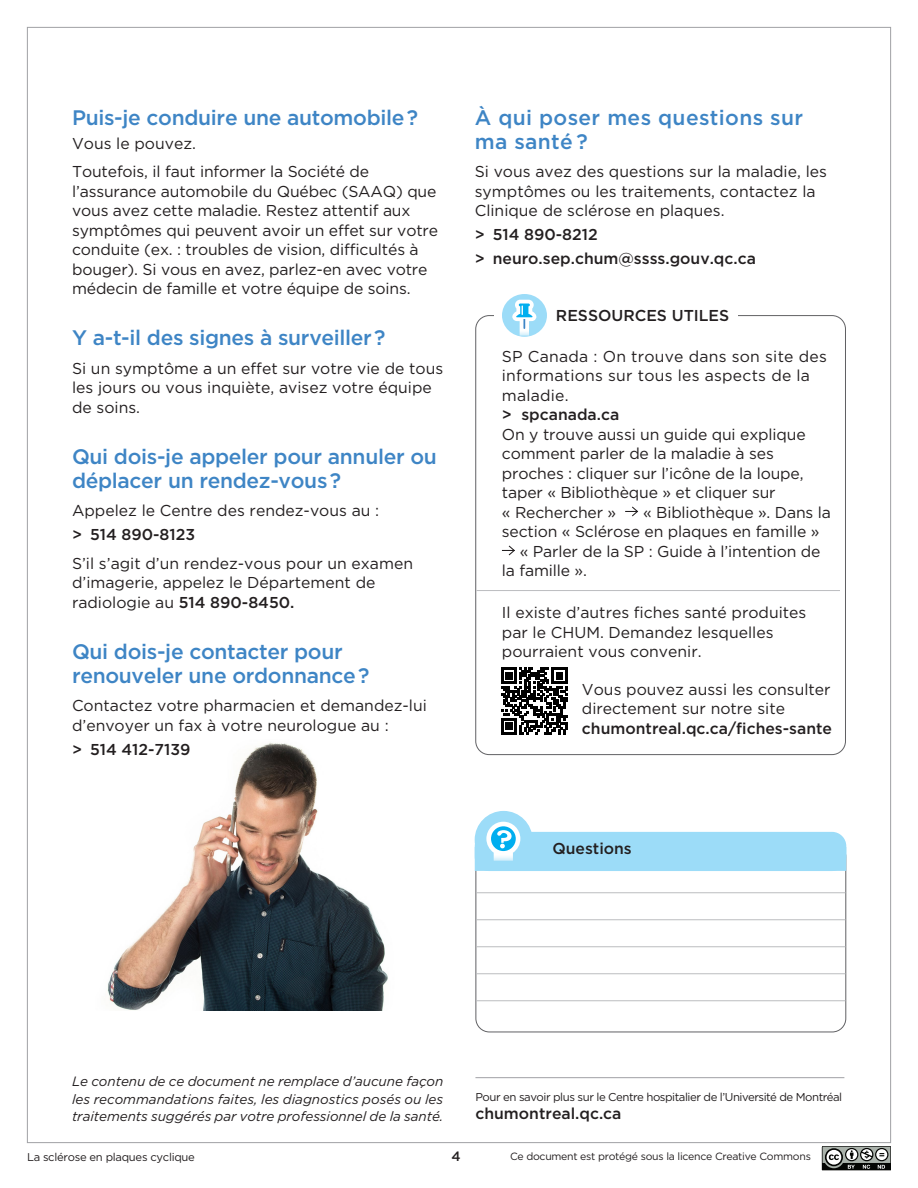
<style>
.page{position:relative;width:918px;height:1188px;background:#fff}
.page>*{position:absolute;margin:0;border:0;box-sizing:border-box;transform-origin:0 0}
.t1{font:500 21px/24px "Gotham";letter-spacing:-.015em;color:#3e85c5}
.t2{font:500 21px/24px "Gotham";letter-spacing:.015em;color:#3e85c5}
.t3{font:15.75px/19.5px "Gotham";color:#231f20}
.t4{font:500 15.75px/24px "Gotham";color:#231f20}
.t5{font:italic 13.5px/17.4px "Gotham";letter-spacing:-.005em;color:#231f20;text-align:justify}
.t6{font:500 13.5px "Gotham";color:#231f20}
.t7{font:11.4px "Gotham";letter-spacing:-.04em;color:#231f20}
.t8{font:11.25px "Gotham";letter-spacing:-.025em;color:#231f20}
.t9{font:10.5px "Gotham";letter-spacing:-.025em;color:#231f20}
.s1{font-weight:500}
</style>
<div class="page">
<img style="left:107px;top:742px;width:281px;height:269px">
<svg style="left:822px;top:1146px;width:69px;height:24px;background:#737673"></svg>
<hr style="left:475px;top:1077px;width:369px;height:1px;background:#a0a1a5">
<hr style="left:476px;top:590px;width:364px;height:1px;background:#bcbdc0">
<svg style="left:625px;top:507px;width:13px;height:9px"></svg>
<svg style="left:502px;top:546px;width:13px;height:9px"></svg>
<svg style="left:502px;top:294px;width:45px;height:43px"></svg>
<svg style="left:501px;top:668px;width:66px;height:66px"></svg>
<hr style="left:476px;top:892px;width:369px;height:1px;background:#bcbdc0">
<hr style="left:476px;top:919px;width:369px;height:1px;background:#bcbdc0">
<hr style="left:476px;top:946px;width:369px;height:1px;background:#bcbdc0">
<hr style="left:476px;top:973px;width:369px;height:1px;background:#bcbdc0">
<hr style="left:476px;top:1000px;width:369px;height:1px;background:#bcbdc0">
<div style="left:476px;top:833px;width:370px;height:37px;background:#9cdcf8;border-radius:14px"></div>
<div style="left:475px;top:832px;width:371px;height:39px;border:2px solid #9cdcf8;border-radius:14px"></div>
<div style="left:475px;top:847px;width:371px;height:24px;background:#9cdcf8"></div>
<svg style="left:475px;top:811px;width:58px;height:55px"></svg>
<h1 class="t1" style="left:72px;top:105px;width:348px">Puis-je conduire une automobile ?</h1>
<p class="t3" style="left:72px;top:129px;width:299px;line-height:28.5px">Vous le pouvez.<br>Toutefois, il faut informer la Société de</p>
<p class="t3" style="left:72px;top:181px;width:368px">l’assurance automobile du Québec (SAAQ) que vous avez cette maladie. Restez attentif aux symptômes qui peuvent avoir un effet sur votre conduite (ex. : troubles de vision, difficultés à bouger). Si vous en avez, parlez-en avec votre médecin de famille et votre équipe de soins.</p>
<h1 class="t1" style="left:72px;top:326px;width:315px">Y a-t-il des signes à surveiller ?</h1>
<p class="t3" style="left:72px;top:358px;width:373px">Si un symptôme a un effet sur votre vie de tous les jours ou vous inquiète, avisez votre équipe de soins.</p>
<h1 class="t1" style="left:72px;top:444px;width:366px">Qui dois-je appeler pour annuler ou déplacer un rendez-vous ?</h1>
<p class="t3" style="left:72px;top:501px;width:309px">Appelez le Centre des rendez-vous au :</p>
<p class="t4" style="left:72px;top:523px;width:125px">&gt; 514 890-8123</p>
<p class="t3" style="left:72px;top:553px;width:343px">S’il s’agit d’un rendez-vous pour un examen d’imagerie, appelez le Département de radiologie au <span class="s1">514 890-8450.</span></p>
<h1 class="t1" style="left:72px;top:639px;width:299px">Qui dois-je contacter pour renouveler une ordonnance ?</h1>
<p class="t3" style="left:72px;top:696px;width:356px">Contactez votre pharmacien et demandez-lui d’envoyer un fax à votre neurologue au :</p>
<p class="t4" style="left:72px;top:737px;width:120px">&gt; 514 412-7139</p>
<h1 class="t2" style="left:475px;top:105px;width:330px">À qui poser mes questions sur ma santé ?</h1>
<p class="t3" style="left:475px;top:162px;width:354px">Si vous avez des questions sur la maladie, les symptômes ou les traitements, contactez la<br>Clinique de sclérose en plaques.</p>
<p class="t4" style="left:475px;top:223px;width:283px">&gt; 514 890-8212<br>&gt; neuro.sep.chum@ssss.gouv.qc.ca</p>
<p class="t4" style="left:556px;top:303px;width:175px">RESSOURCES UTILES</p>
<p class="t3" style="left:502px;top:346px;width:326px">SP Canada : On trouve dans son site des informations sur tous les aspects de la maladie.</p>
<p class="t4" style="left:502px;top:402px;width:119px">&gt; spcanada.ca</p>
<p class="t3" style="left:502px;top:424px;width:305px">On y trouve aussi un guide qui explique comment parler de la maladie à ses proches : cliquer sur l’icône de la loupe, taper « Bibliothèque » et cliquer sur<br>« Rechercher »</p>
<p class="t3" style="left:643px;top:502px;width:189px">« Bibliothèque ». Dans la</p>
<p class="t3" style="left:502px;top:522px;width:319px">section « Sclérose en plaques en famille »</p>
<p class="t3" style="left:520px;top:541px;width:302px">« Parler de la SP : Guide à l’intention de</p>
<p class="t3" style="left:502px;top:561px;width:86px">la famille ».</p>
<p class="t3" style="left:502px;top:603px;width:306px">Il existe d’autres fiches santé produites par le CHUM. Demandez lesquelles pourraient vous convenir.</p>
<p class="t3" style="left:582px;top:679px;width:250px">Vous pouvez aussi les consulter directement sur notre site</p>
<p class="t4" style="left:582px;top:716px;width:252px">chumontreal.qc.ca/fiches-sante</p>
<p class="t4" style="left:552px;top:837px;width:81px">Questions</p>
<p class="t5" style="left:72px;top:1072px;width:373px">Le contenu de ce document ne remplace d’aucune façon les recommandations faites, les diagnostics posés ou les traitements suggérés par votre professionnel de la santé.</p>
<p class="t7" style="left:475px;top:1090px;width:368px">Pour en savoir plus sur le Centre hospitalier de l’Université de Montréal</p>
<p class="t4" style="left:475px;top:1101px;width:148px">chumontreal.qc.ca</p>
<p class="t8" style="left:27px;top:1150px;width:169px">La sclérose en plaques cyclique</p>
<p class="t6" style="left:451px;top:1147px;width:11px">4</p>
<p class="t9" style="left:510px;top:1150px;width:302px">Ce document est protégé sous la licence Creative Commons</p>
</div>
